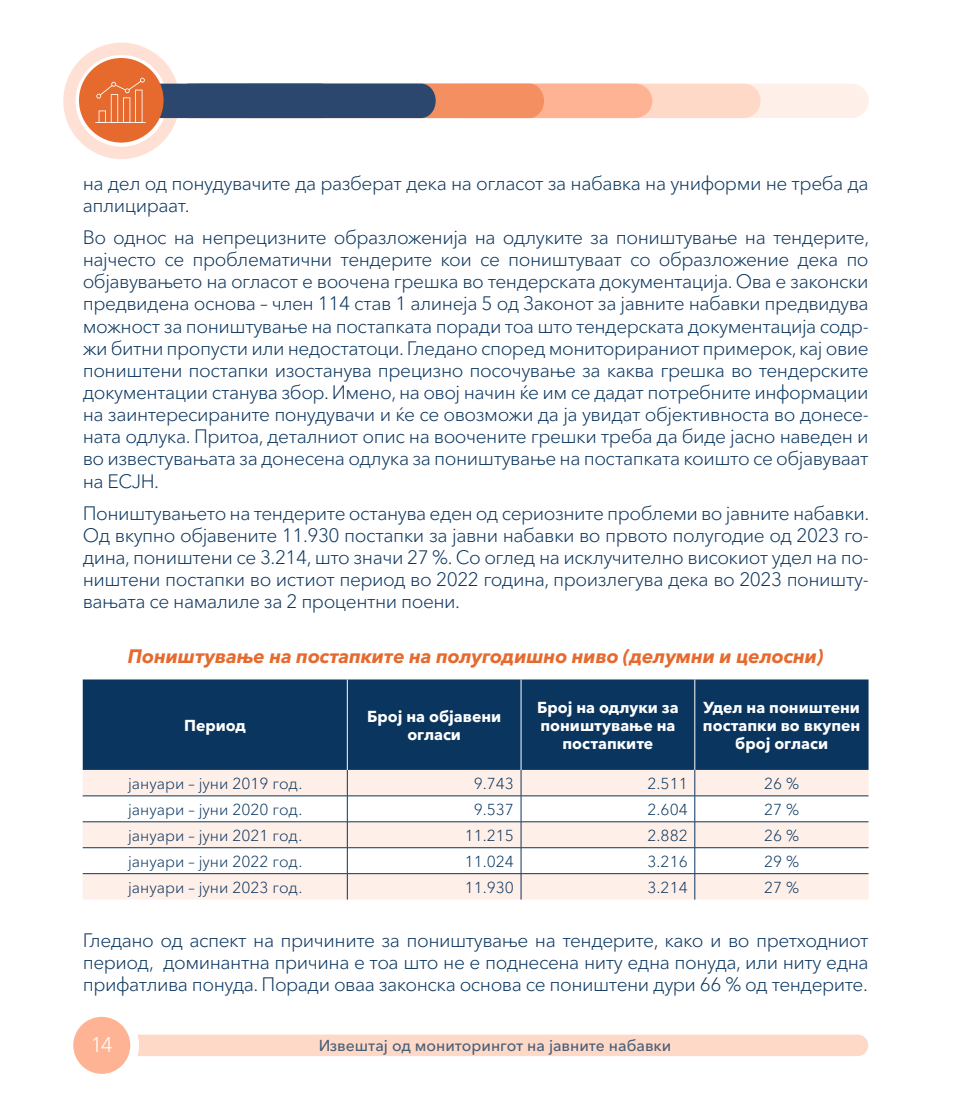
<style>
.page{position:relative;width:968px;height:1117px;background:#fff}
.page>*{position:absolute;margin:0;border:0;box-sizing:border-box;transform-origin:0 0}
.t1{font:300 21px "Avenir Next Cyr";color:#fff}
.t2{font:300 19.25px/22.1px "Avenir Next Cyr";letter-spacing:-.025em;color:#0a355e;text-align:justify}
.t3{font:italic 700 19.25px "Avenir Next Cyr";letter-spacing:-.01em;color:#e66a2e}
.t4{font:300 15.75px "Avenir Next Cyr";color:#0a355e}
.t5{font:700 15.75px/18px "Avenir Next Cyr";color:#fff;text-align:center}
.t6{font:500 15.75px "Avenir Next Cyr";color:#0a355e}
</style>
<div class="page">
<div style="left:83px;top:1034px;width:785px;height:21px;background:#ffd9c8;border-radius:11px"></div>
<div style="left:69px;top:1012px;width:66px;height:65px;background:#feb494;border-radius:50%"></div>
<div style="left:64px;top:1007px;width:75px;height:75px;border:9px solid #fff;border-radius:50%"></div>
<div style="left:63px;top:43px;width:117px;height:116px;border:12px solid #ffe0d4;border-radius:50%"></div>
<div style="left:79px;top:58px;width:84px;height:85px;background:#e66a2e;border-radius:50%"></div>
<svg style="left:95px;top:78px;width:773px;height:45px"></svg>
<div style="left:83px;top:679px;width:785px;height:90px;background:#0a355e"></div>
<svg style="left:83px;top:769px;width:785px;height:130px;fill:#ffefe9"></svg>
<hr style="left:83px;top:795px;width:264px;height:1px;background:#0a355e">
<hr style="left:347px;top:795px;width:174px;height:1px;background:#0a355e">
<hr style="left:521px;top:795px;width:173px;height:1px;background:#0a355e">
<hr style="left:694px;top:795px;width:174px;height:1px;background:#0a355e">
<hr style="left:83px;top:821px;width:264px;height:1px;background:#0a355e">
<hr style="left:347px;top:821px;width:174px;height:1px;background:#0a355e">
<hr style="left:521px;top:821px;width:173px;height:1px;background:#0a355e">
<hr style="left:694px;top:821px;width:174px;height:1px;background:#0a355e">
<hr style="left:83px;top:847px;width:264px;height:1px;background:#0a355e">
<hr style="left:347px;top:847px;width:174px;height:1px;background:#0a355e">
<hr style="left:521px;top:847px;width:173px;height:1px;background:#0a355e">
<hr style="left:694px;top:847px;width:174px;height:1px;background:#0a355e">
<hr style="left:83px;top:873px;width:264px;height:1px;background:#0a355e">
<svg style="left:347px;top:769px;width:1px;height:130px"></svg>
<hr style="left:347px;top:873px;width:174px;height:1px;background:#0a355e">
<hr style="left:521px;top:873px;width:173px;height:1px;background:#0a355e">
<svg style="left:520px;top:769px;width:1px;height:130px"></svg>
<svg style="left:694px;top:769px;width:1px;height:130px"></svg>
<hr style="left:694px;top:873px;width:174px;height:1px;background:#0a355e">
<hr style="left:347px;top:679px;width:1px;height:90px;background:#fff">
<hr style="left:520px;top:679px;width:1px;height:90px;background:#fff">
<hr style="left:694px;top:679px;width:1px;height:90px;background:#fff">
<p class="t2" style="left:83px;top:172px;width:787px">на дел од понудувачите да разберат дека на огласот за набавка на униформи не треба да аплицираат.</p>
<p class="t2" style="left:83px;top:226px;width:788px">Во однос на непрецизните образложенија на одлуките за поништување на тендерите, најчесто се проблематични тендерите кои се поништуваат со образложение дека по објавувањето на огласот е воочена грешка во тендерската документација. Ова е законски предвидена основа – член 114 став 1 алинеја 5 од Законот за јавните набавки предвидува можност за поништување на постапката поради тоа што тендерската документација содр&shy;жи битни пропусти или недостатоци. Гледано според мониторираниот примерок, кај овие поништени постапки изостанува прецизно посочување за каква грешка во тендерските документации станува збор. Имено, на овој начин ќе им се дадат потребните информации на заинтересираните понудувачи и ќе се овозможи да ја увидат објективноста во донесе&shy;ната одлука. Притоа, деталниот опис на воочените грешки треба да биде јасно наведен и во известувањата за донесена одлука за поништување на постапката коишто се објавуваат на ЕСЈН.</p>
<p class="t2" style="left:83px;top:501px;width:788px">Поништувањето на тендерите останува еден од сериозните проблеми во јавните набавки.<br>Од вкупно објавените 11.930 постапки за јавни набавки во првото полугодие од 2023 го&shy;дина, поништени се 3.214, што значи 27 %. Со оглед на исклучително високиот удел на по&shy;ништени постапки во истиот период во 2022 година, произлегува дека во 2023 поништу&shy;вањата се намалиле за 2 процентни поени.</p>
<p class="t3" style="left:128px;top:644px;width:697px">Поништување на постапките на полугодишно ниво (делумни и целосни)</p>
<p class="t5" style="left:184px;top:715px;width:63px">Период</p>
<p class="t5" style="left:367px;top:706px;width:136px">Број на објавени огласи</p>
<p class="t5" style="left:537px;top:697px;width:143px">Број на одлуки за поништување на постапките</p>
<p class="t5" style="left:702px;top:697px;width:159px">Удел на поништени постапки во вкупен број огласи</p>
<p class="t4" style="left:128px;top:773px;width:176px">јануари – јуни 2019 год.</p>
<p class="t4" style="left:474px;top:773px;width:42px">9.743</p>
<p class="t4" style="left:647px;top:773px;width:42px">2.511</p>
<p class="t4" style="left:764px;top:773px;width:37px">26 %</p>
<p class="t4" style="left:128px;top:799px;width:176px">јануари – јуни 2020 год.</p>
<p class="t4" style="left:474px;top:799px;width:42px">9.537</p>
<p class="t4" style="left:647px;top:799px;width:42px">2.604</p>
<p class="t4" style="left:764px;top:799px;width:37px">27 %</p>
<p class="t4" style="left:128px;top:825px;width:176px">јануари – јуни 2021 год.</p>
<p class="t4" style="left:464px;top:825px;width:51px">11.215</p>
<p class="t4" style="left:647px;top:825px;width:42px">2.882</p>
<p class="t4" style="left:764px;top:825px;width:37px">26 %</p>
<p class="t4" style="left:128px;top:851px;width:176px">јануари – јуни 2022 год.</p>
<p class="t4" style="left:464px;top:851px;width:51px">11.024</p>
<p class="t4" style="left:647px;top:851px;width:42px">3.216</p>
<p class="t4" style="left:764px;top:851px;width:37px">29 %</p>
<p class="t4" style="left:128px;top:877px;width:176px">јануари – јуни 2023 год.</p>
<p class="t4" style="left:464px;top:877px;width:51px">11.930</p>
<p class="t4" style="left:647px;top:877px;width:42px">3.214</p>
<p class="t4" style="left:764px;top:877px;width:37px">27 %</p>
<p class="t2" style="left:83px;top:928px;width:787px">Гледано од аспект на причините за поништување на тендерите, како и во претходниот период, доминантна причина е тоа што не е поднесена ниту една понуда, или ниту една прифатлива понуда. Поради оваа законска основа се поништени дури 66 % од тендерите.</p>
<p class="t1" style="left:90px;top:1032px;width:24px">14</p>
<p class="t6" style="left:318px;top:1036px;width:355px">Извештај од мониторингот на јавните набавки</p>
</div>
